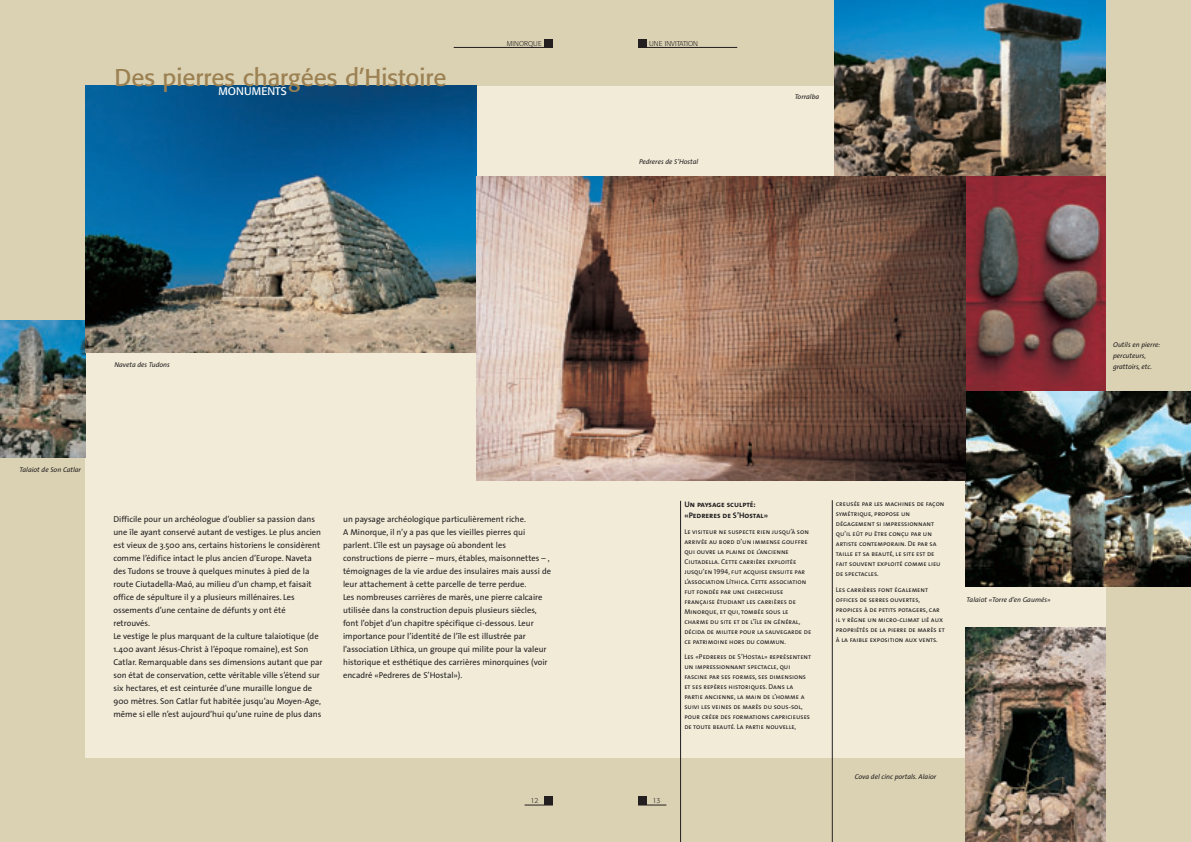
<style>
.page{position:relative;width:1191px;height:842px;background:#fff}
.page>*{position:absolute;margin:0;border:0;box-sizing:border-box;transform-origin:0 0}
.t1{font:24px "Formata";color:#9c8153}
.t2{font:11px "Formata";color:#fff}
.t3{font:8.5px/13px "The Sans";color:#231f20}
.t4{font:8px/11px "The Sans Bold Caps";color:#231f20}
.t5{font:7px/10px "The Sans Caps";color:#231f20}
.t6{font:italic 7px/11px "The Sans";color:#231f20}
.t7{font:300 7px "Formata";color:#231f20}
</style>
<div class="page">
<div style="left:595px;top:1px;width:595px;height:841px;background:#dbd2b3"></div>
<div style="left:595px;top:86px;width:511px;height:672px;background:#f1ebd8"></div>
<div style="left:0;top:1px;width:595px;height:841px;background:#dbd2b3"></div>
<div style="left:638px;top:39px;width:8px;height:8px;background:#231f20"></div>
<hr style="left:638px;top:47px;width:99px;height:1px;background:#231f20">
<div style="left:638px;top:796px;width:8px;height:9px;background:#231f20"></div>
<svg style="left:638px;top:805px;width:28px;height:1px"></svg>
<div style="left:85px;top:86px;width:510px;height:672px;background:#f1ebd8"></div>
<div style="left:544px;top:39px;width:9px;height:8px;background:#231f20"></div>
<hr style="left:454px;top:47px;width:99px;height:1px;background:#231f20">
<div style="left:544px;top:796px;width:9px;height:9px;background:#231f20"></div>
<svg style="left:524px;top:805px;width:29px;height:1px"></svg>
<hr style="left:680px;top:501px;width:1px;height:341px;background:#231f20">
<hr style="left:832px;top:500px;width:1px;height:342px;background:#231f20">
<img style="left:834px;top:1px;width:272px;height:176px">
<img style="left:965px;top:177px;width:141px;height:214px">
<img style="left:0;top:320px;width:85px;height:137px">
<img style="left:85px;top:86px;width:391px;height:266px">
<img style="left:965px;top:391px;width:225px;height:195px">
<img style="left:965px;top:627px;width:141px;height:215px">
<img style="left:476px;top:177px;width:489px;height:304px">
<h1 class="t1" style="left:114px;top:67px;width:333px">Des pierres chargées d’Histoire</h1>
<p class="t2" style="left:218px;top:86px;width:70px">MONUMENTS</p>
<p class="t7" style="left:507px;top:40px;width:37px">MINORQUE</p>
<p class="t6" style="left:114px;top:359px;width:57px">Naveta des Tudons</p>
<p class="t6" style="left:20px;top:464px;width:63px">Talaiot de Son Catlar</p>
<p class="t3" style="left:113px;top:513px;width:211px">Difficile pour un archéologue d’oublier sa passion dans une île ayant conservé autant de vestiges. Le plus ancien est vieux de 3.500 ans, certains historiens le considèrent comme l’édifice intact le plus ancien d’Europe. Naveta des Tudons se trouve à quelques minutes à pied de la route Ciutadella-Maó, au milieu d’un champ, et faisait office de sépulture il y a plusieurs millénaires. Les ossements d’une centaine de défunts y ont été retrouvés.<br>Le vestige le plus marquant de la culture talaiotique (de 1.400 avant Jésus-Christ à l’époque romaine), est Son Catlar. Remarquable dans ses dimensions autant que par son état de conservation, cette véritable ville s’étend sur six hectares, et est ceinturée d’une muraille longue de 900 mètres. Son Catlar fut habitée jusqu’au Moyen-Age, même si elle n’est aujourd’hui qu’une ruine de plus dans</p>
<p class="t3" style="left:343px;top:513px;width:209px">un paysage archéologique particulièrement riche.<br>A Minorque, il n’y a pas que les vieilles pierres qui parlent. L’île est un paysage où abondent les constructions de pierre – murs, étables, maisonnettes – , témoignages de la vie ardue des insulaires mais aussi de leur attachement à cette parcelle de terre perdue.<br>Les nombreuses carrières de marès, une pierre calcaire utilisée dans la construction depuis plusieurs siècles, font l’objet d’un chapitre spécifique ci-dessous. Leur importance pour l’identité de l’île est illustrée par l’association Líthica, un groupe qui milite pour la valeur historique et esthétique des carrières minorquines (voir encadré «Pedreres de S’Hostal»).</p>
<p class="t7" style="left:530px;top:798px;width:10px">12</p>
<p class="t7" style="left:649px;top:40px;width:50px">UNE INVITATION</p>
<p class="t6" style="left:639px;top:156px;width:61px">Pedreres de S’Hostal</p>
<p class="t6" style="left:794px;top:92px;width:26px">Torralba</p>
<p class="t4" style="left:684px;top:499px;width:85px">Un paysage sculpté: «Pedreres de S’Hostal»</p>
<p class="t5" style="left:684px;top:527px;width:128px">Le visiteur ne suspecte rien jusqu’à son arrivée au bord d’un immense gouffre qui ouvre la plaine de l’ancienne Ciutadella. Cette carrière exploitée jusqu’en 1994, fut acquise ensuite par l’association Líthica. Cette association fut fondée par une chercheuse française étudiant les carrières de Minorque, et qui, tombée sous le charme du site et de l’île en général, décida de militer pour la sauvegarde de ce patrimoine hors du commun.</p>
<p class="t5" style="left:684px;top:652px;width:128px">Les «Pedreres de S’Hostal» représentent un impressionnant spectacle, qui fascine par ses formes, ses dimensions et ses repères historiques. Dans la partie ancienne, la main de l’homme a suivi les veines de marès du sous-sol, pour créer des formations capricieuses de toute beauté. La partie nouvelle,</p>
<p class="t7" style="left:652px;top:798px;width:10px">13</p>
<p class="t5" style="left:836px;top:499px;width:110px">creusée par les machines de façon symétrique, propose un dégagement si impressionnant qu’il eût pu être conçu par un artiste contemporain. De par sa taille et sa beauté, le site est de fait souvent exploité comme lieu de spectacles.</p>
<p class="t5" style="left:836px;top:585px;width:110px">Les carrières font également offices de serres ouvertes, propices à de petits potagers, car il y règne un micro-climat lié aux propriétés de la pierre de marès et à la faible exposition aux vents.</p>
<p class="t6" style="left:966px;top:595px;width:85px">Talaiot «Torre d’en Gaumés»</p>
<p class="t6" style="left:855px;top:772px;width:83px">Cova del cinc portals. Alaior</p>
<p class="t6" style="left:1113px;top:340px;width:49px">Outils en pierre: percuteurs, grattoirs, etc.</p>
</div>
